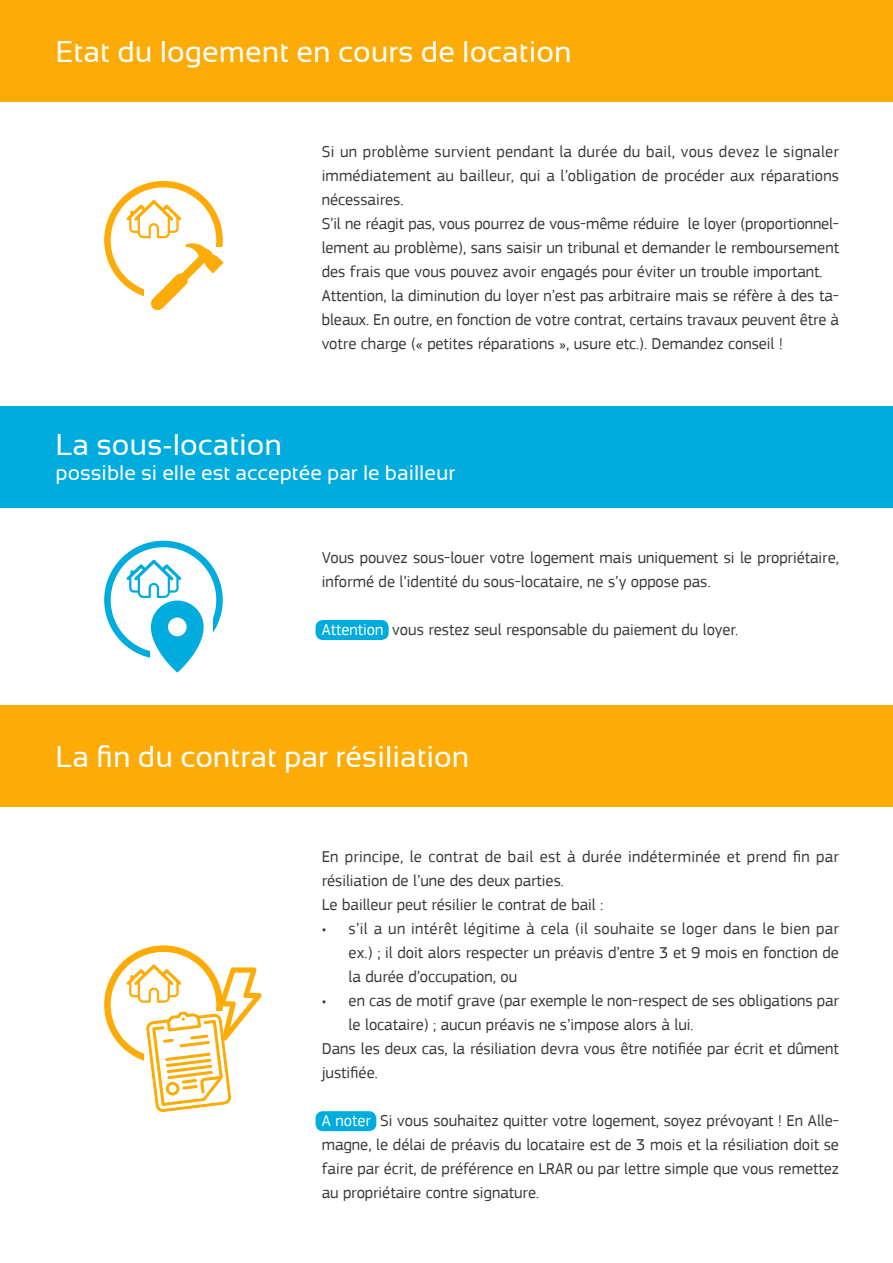
<style>
.page{position:relative;width:893px;height:1263px;background:#fff}
.page>*{position:absolute;margin:0;border:0;box-sizing:border-box;transform-origin:0 0}
.t1{font:30px "Sansation";color:#fff}
.t2{font:21px "Sansation";color:#fff}
.t3{font:16.5px/24px "PF Square Sans Pro";color:#393939}
.s1{color:#fff}
</style>
<div class="page">
<div style="left:315px;top:620px;width:74px;height:20px;background:#00acdd;border-radius:8px"></div>
<div style="left:315px;top:1111px;width:61px;height:20px;background:#00acdd;border-radius:8px"></div>
<div style="left:0;top:0;width:893px;height:102px;background:#fdab06"></div>
<div style="left:0;top:705px;width:893px;height:102px;background:#fdab06"></div>
<div style="left:0;top:406px;width:893px;height:102px;background:#00acdd"></div>
<svg style="left:104px;top:181px;width:120px;height:130px"></svg>
<svg style="left:104px;top:541px;width:119px;height:131px"></svg>
<svg style="left:104px;top:945px;width:158px;height:167px"></svg>
<h1 class="t1" style="left:56px;top:35px;width:518px">Etat du logement en cours de location</h1>
<p class="t3" style="left:322px;top:140px;width:519px">Si un problème survient pendant la durée du bail, vous devez le signaler immédiatement au bailleur, qui a l’obligation de procéder aux réparations nécessaires.<br>S’il ne réagit pas, vous pourrez de vous-même réduire le loyer (proportionnel&shy;lement au problème), sans saisir un tribunal et demander le remboursement des frais que vous pouvez avoir engagés pour éviter un trouble important.<br>Attention, la diminution du loyer n’est pas arbitraire mais se réfère à des ta&shy;bleaux. En outre, en fonction de votre contrat, certains travaux peuvent être à votre charge (« petites réparations », usure etc.). Demandez conseil !</p>
<h1 class="t1" style="left:56px;top:428px;width:228px">La sous-location</h1>
<p class="t2" style="left:56px;top:461px;width:401px">possible si elle est acceptée par le bailleur</p>
<p class="t3" style="left:322px;top:546px;width:519px">Vous pouvez sous-louer votre logement mais uniquement si le propriétaire, informé de l’identité du sous-locataire, ne s’y oppose pas.</p>
<p class="t3" style="left:322px;top:618px;width:418px"><span class="s1">Attention</span> vous restez seul responsable du paiement du loyer.</p>
<h1 class="t1" style="left:56px;top:740px;width:415px">La fin du contrat par résiliation</h1>
<p class="t3" style="left:322px;top:844px;width:519px">En principe, le contrat de bail est à durée indéterminée et prend fin par résiliation de l’une des deux parties.<br>Le bailleur peut résilier le contrat de bail :</p>
<p class="t3" style="left:349px;top:916px;width:492px;text-align:justify;text-indent:-27px">• s’il a un intérêt légitime à cela (il souhaite se loger dans le bien par ex.) ; il doit alors respecter un préavis d’entre 3 et 9 mois en fonction de la durée d’occupation, ou</p>
<p class="t3" style="left:322px;top:989px;width:519px">• en cas de motif grave (par exemple le non-respect de ses obligations par</p>
<p class="t3" style="left:349px;top:1013px;width:346px">le locataire) ; aucun préavis ne s’impose alors à lui.</p>
<p class="t3" style="left:322px;top:1037px;width:519px">Dans les deux cas, la résiliation devra vous être notifiée par écrit et dûment</p>
<p class="t3" style="left:322px;top:1061px;width:58px">justifiée.</p>
<p class="t3" style="left:322px;top:1109px;width:519px;text-align:justify"><span class="s1">A noter</span> Si vous souhaitez quitter votre logement, soyez prévoyant ! En Alle&shy;magne, le délai de préavis du locataire est de 3 mois et la résiliation doit se faire par écrit, de préférence en LRAR ou par lettre simple que vous remettez au propriétaire contre signature.</p>
</div>
